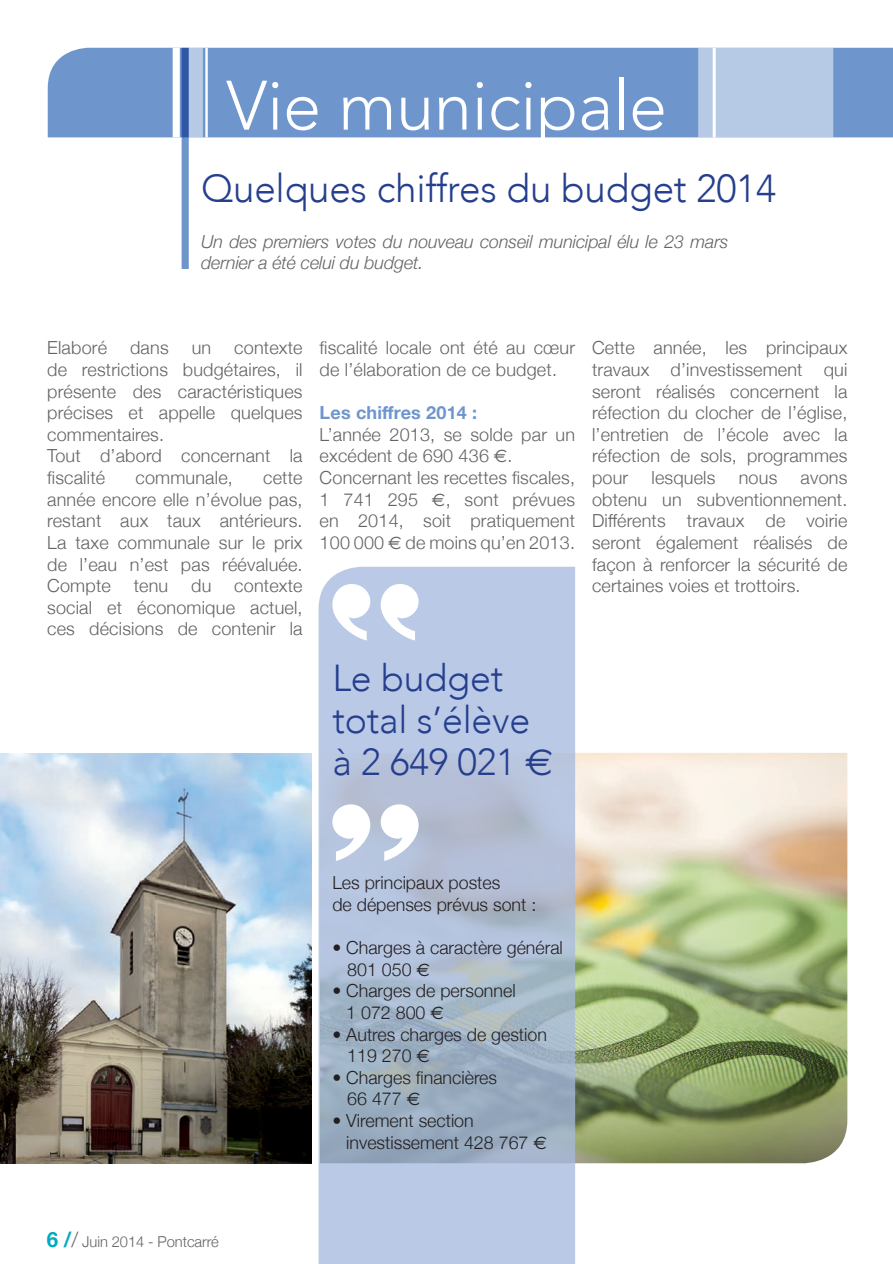
<style>
.page{position:relative;width:893px;height:1264px;background:#fff}
.page>*{position:absolute;margin:0;border:0;box-sizing:border-box;transform-origin:0 0}
.t1{font:300 69.15px "Avenir";letter-spacing:-.005em;color:#fff}
.t2{font:300 39px "Avenir";letter-spacing:-.005em;color:#253f8e}
.t3{font:300 37.5px/42px "Avenir";letter-spacing:-.005em;color:#253f8e}
.t4{font:300 18px/21.6px "Helvetica Neue";letter-spacing:.01em;color:#636366;text-align:justify}
.t5{font:300 18px/21.6px "Helvetica Neue";color:#231f20}
.t6{font:italic 300 18px/21.6px "Helvetica Neue";letter-spacing:-.005em;color:#636366}
.t7{font:700 18px "Helvetica Neue";letter-spacing:.01em;color:#6f95cd}
.t8{font:300 15px "Helvetica Neue";letter-spacing:-.005em;color:#636366}
.s1{font-family:"Euro Sans";font-weight:400}
.s2{font-weight:700;font-size:21px;color:#00abc0}
.s3{font-size:21px}
</style>
<div class="page">
<div style="left:48px;top:48px;width:845px;height:89px;background:#6f95cd"></div>
<div style="left:189px;top:48px;width:14px;height:89px;background:#b6c9e5"></div>
<hr style="left:205px;top:48px;width:3px;height:89px;background:#fff">
<div style="left:173px;top:48px;width:7px;height:89px;background:#fff"></div>
<svg style="left:182px;top:48px;width:7px;height:221px;fill:#6f95cd"></svg>
<img style="left:575px;top:752px;width:272px;height:411px">
<div style="left:698px;top:48px;width:135px;height:89px;background:#b6c9e5"></div>
<hr style="left:712px;top:48px;width:3px;height:89px;background:#fff">
<img style="left:0;top:753px;width:311px;height:410px">
<svg style="left:318px;top:566px;width:257px;height:697px;fill:#b6c5df"></svg>
<svg style="left:332px;top:584px;width:86px;height:56px"></svg>
<svg style="left:332px;top:804px;width:86px;height:56px"></svg>
<h1 class="t1" style="left:226px;top:65px;width:442px">Vie municipale</h1>
<h2 class="t2" style="left:201px;top:165px;width:577px">Quelques chiffres du budget 2014</h2>
<p class="t6" style="left:201px;top:230px;width:529px">Un des premiers votes du nouveau conseil municipal élu le 23 mars dernier a été celui du budget.</p>
<p class="t4" style="left:47px;top:336px;width:61px">Elaboré</p>
<p class="t4" style="left:130px;top:336px;width:40px">dans</p>
<p class="t4" style="left:192px;top:336px;width:21px">un</p>
<p class="t4" style="left:47px;top:336px;width:257px;text-align:left;text-indent:187px">contexte de restrictions budgétaires, il présente des caractéristiques précises et appelle quelques commentaires.<br>Tout d’abord concernant la fiscalité</p>
<p class="t4" style="left:135px;top:466px;width:99px">communale,</p>
<p class="t4" style="left:47px;top:466px;width:257px;text-indent:216px">cette année encore elle n’évolue pas, restant aux taux antérieurs.<br>La taxe communale sur le prix de l’eau n’est pas réévaluée.<br>Compte</p>
<p class="t4" style="left:134px;top:574px;width:36px">tenu</p>
<p class="t4" style="left:191px;top:574px;width:22px">du</p>
<p class="t4" style="left:47px;top:574px;width:257px;text-indent:187px">contexte social et économique actuel, ces décisions de contenir la</p>
<p class="t4" style="left:320px;top:336px;width:257px">fiscalité locale ont été au cœur de l’élaboration de ce budget.</p>
<p class="t7" style="left:320px;top:399px;width:159px">Les chiffres 2014 :</p>
<p class="t4" style="left:320px;top:422px;width:257px;text-align:left">L’année 2013, se solde par un excédent de 690 436 <span class="s1">€</span>.<br>Concernant les recettes fiscales,<br>1 741 295 <span class="s1">€</span>, sont prévues en 2014, soit pratiquement<br>100 000 <span class="s1">€</span> de moins qu’en 2013.</p>
<p class="t4" style="left:592px;top:336px;width:257px">Cette année, les principaux travaux d’investissement qui seront réalisés concernent la réfection du clocher de l’église, l’entretien de l’école avec la réfection de sols, programmes pour</p>
<p class="t4" style="left:651px;top:466px;width:65px">lesquels</p>
<p class="t4" style="left:739px;top:466px;width:40px">nous</p>
<p class="t4" style="left:592px;top:466px;width:257px;text-indent:209px">avons obtenu un subventionnement.<br>Différents travaux de voirie seront également réalisés de façon à renforcer la sécurité de certaines voies et trottoirs.</p>
<h3 class="t3" style="left:332px;top:657px;width:222px">Le budget total s’élève à 2 649 021 <span class="s1">€</span></h3>
<p class="t8" style="left:47px;top:1229px;width:173px"><span class="s2">6 /</span><span class="s3">/</span> Juin 2014 - Pontcarré</p>
<p class="t5" style="left:332px;top:871px;width:205px">Les principaux postes<br>de dépenses prévus sont :</p>
<p class="t5" style="left:347px;top:935px;width:217px;text-indent:-15px">• Charges à caractère général<br>801 050 <span class="s1">€</span></p>
<p class="t5" style="left:346px;top:979px;width:171px;text-indent:-14px">• Charges de personnel<br>1 072 800 <span class="s1">€</span></p>
<p class="t5" style="left:347px;top:1022px;width:201px;text-indent:-15px">• Autres charges de gestion<br>119 270 <span class="s1">€</span></p>
<p class="t5" style="left:347px;top:1065px;width:151px;text-indent:-15px">• Charges financières<br>66 477 <span class="s1">€</span></p>
<p class="t5" style="left:346px;top:1108px;width:202px;text-indent:-14px">• Virement section investissement 428 767 <span class="s1">€</span></p>
</div>
